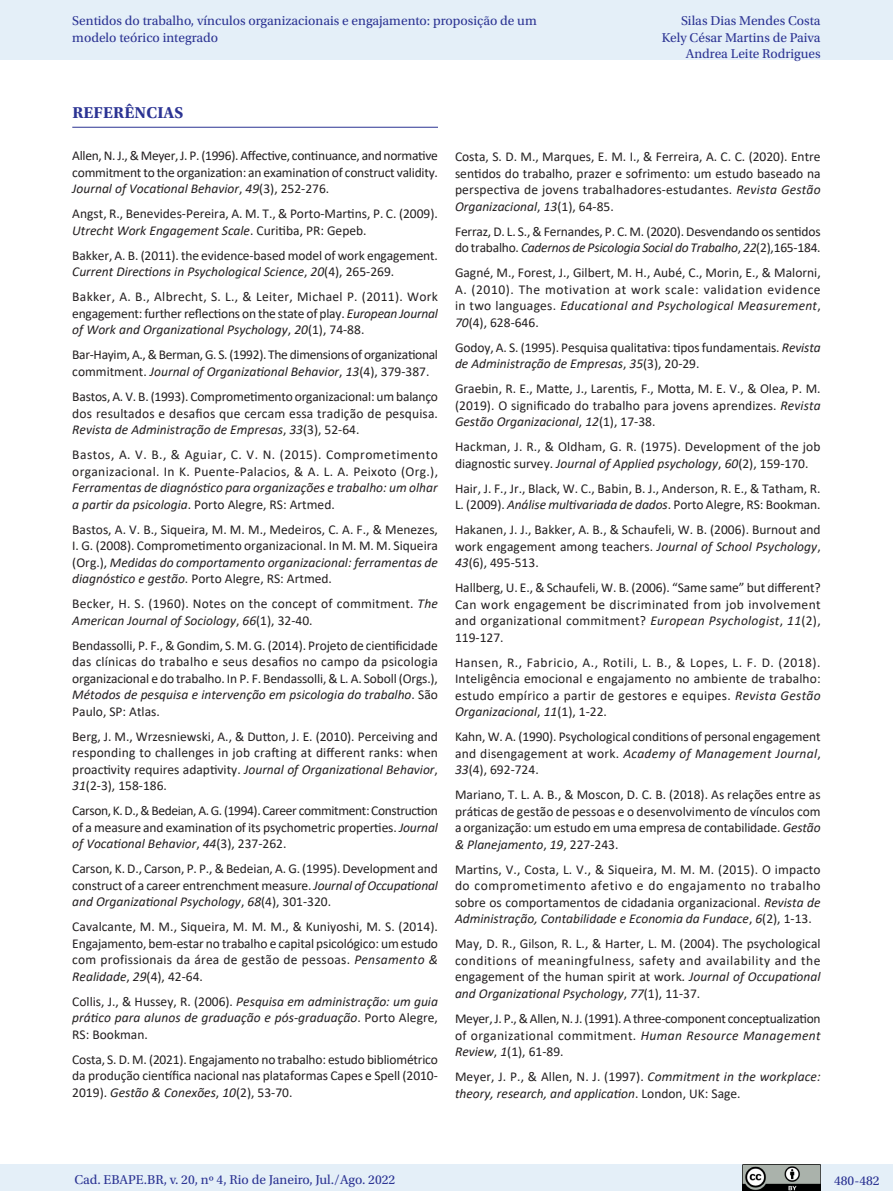
<style>
.page{position:relative;width:893px;height:1191px;background:#fff}
.page>*{position:absolute;margin:0;border:0;box-sizing:border-box;transform-origin:0 0}
._07_1_sub_1{font:700 16.5px "Utopia Std";letter-spacing:.01em;color:#2b3393}
.Referencias{font:13.5px/16.5px "Calibri";color:#231f20;text-align:justify}
.Referencias-2{font:italic 13.5px/16.5px "Calibri";color:#231f20;text-align:justify}
.t1{font:13.5px/16.5px "Utopia Std";color:#2b3393}
.Referencias-3{font:13.5px/16.5px "Calibri";letter-spacing:-.025em;color:#231f20}
.s1{font-style:italic}
.s2{font-style:normal}
</style>
<div class="page">
<div style="left:0;top:0;width:893px;height:60px;background:#e4eff8"></div>
<div style="left:0;top:1164px;width:893px;height:27px;background:#e4eff8"></div>
<img style="left:743px;top:1164px;width:78px;height:27px">
<hr style="left:72px;top:127px;width:366px;height:1px;background:#2b3393">
<p class="t1" style="left:72px;top:13px;width:466px">Sentidos do trabalho, vínculos organizacionais e engajamento: proposição de um modelo teórico integrado</p>
<p class="t1" style="left:662px;top:13px;width:160px;text-align:right">Silas Dias Mendes Costa<br>Kely César Martins de Paiva<br>Andrea Leite Rodrigues</p>
<p class="_07_1_sub_1" style="left:72px;top:103px;width:113px">REFERÊNCIAS</p>
<p class="Referencias" style="left:72px;top:147px;width:367px">Allen, N. J., &amp; Meyer, J. P. (1996). Affective, continuance, and normative commitment to the organization: an examination of construct validity.<br><span class="s1">Journal of Vocational Behavior</span>, <span class="s1">49</span>(3), 252-276.</p>
<p class="Referencias" style="left:72px;top:205px;width:367px">Angst, R., Benevides-Pereira, A. M. T., &amp; Porto-Martins, P. C. (2009).<br><span class="s1">Utrecht Work Engagement Scale</span>. Curitiba, PR: Gepeb.</p>
<p class="Referencias" style="left:72px;top:247px;width:367px">Bakker, A. B. (2011). the evidence-based model of work engagement.<br><span class="s1">Current Directions in Psychological Science</span>, <span class="s1">20</span>(4), 265-269.</p>
<p class="Referencias" style="left:72px;top:288px;width:367px">Bakker, A. B., Albrecht, S. L., &amp; Leiter, Michael P. (2011). Work engagement: further reflections on the state of play. <span class="s1">European Journal of Work and Organizational Psychology</span>, <span class="s1">20</span>(1), 74-88.</p>
<p class="Referencias-3" style="left:72px;top:346px;width:367px">Bar‐Hayim, A., &amp; Berman, G. S. (1992). The dimensions of organizational commitment. <span class="s1">Journal of Organizational Behavior</span>, <span class="s1">13</span>(4), 379-387.</p>
<p class="Referencias" style="left:72px;top:388px;width:367px">Bastos, A. V. B. (1993). Comprometimento organizacional: um balanço dos resultados e desafios que cercam essa tradição de pesquisa.<br><span class="s1">Revista de Administração de Empresas</span>, <span class="s1">33</span>(3), 52-64.</p>
<p class="Referencias" style="left:72px;top:446px;width:367px">Bastos, A. V. B., &amp; Aguiar, C. V. N. (2015). Comprometimento organizacional. In K. Puente-Palacios, &amp; A. L. A. Peixoto (Org.), <span class="s1">Ferramentas de diagnóstico para organizações e trabalho: um olhar a partir da psicologia</span>. Porto Alegre, RS: Artmed.</p>
<p class="Referencias" style="left:72px;top:520px;width:367px">Bastos, A. V. B., Siqueira, M. M. M., Medeiros, C. A. F., &amp; Menezes, I. G. (2008). Comprometimento organizacional. In M. M. M. Siqueira (Org.), <span class="s1">Medidas do comportamento organizacional: ferramentas de diagnóstico e gestão</span>. Porto Alegre, RS: Artmed.</p>
<p class="Referencias" style="left:72px;top:595px;width:367px">Becker, H. S. (1960). Notes on the concept of commitment. <span class="s1">The<br>American Journal of Sociology</span>, <span class="s1">66</span>(1), 32-40.</p>
<p class="Referencias" style="left:72px;top:636px;width:367px">Bendassolli, P. F., &amp; Gondim, S. M. G. (2014). Projeto de cientificidade das clínicas do trabalho e seus desafios no campo da psicologia organizacional e do trabalho. In P. F. Bendassolli, &amp; L. A. Soboll (Orgs.), <span class="s1">Métodos de pesquisa e intervenção em psicologia do trabalho</span>. São Paulo, SP: Atlas.</p>
<p class="Referencias" style="left:72px;top:727px;width:367px">Berg, J. M., Wrzesniewski, A., &amp; Dutton, J. E. (2010). Perceiving and responding to challenges in job crafting at different ranks: when proactivity requires adaptivity. <span class="s1">Journal of Organizational Behavior</span>, <span class="s1">31</span>(2‐3), 158-186.</p>
<p class="Referencias" style="left:72px;top:802px;width:367px">Carson, K. D., &amp; Bedeian, A. G. (1994). Career commitment: Construction of a measure and examination of its psychometric properties. <span class="s1">Journal of Vocational Behavior</span>, <span class="s1">44</span>(3), 237-262.</p>
<p class="Referencias" style="left:72px;top:860px;width:367px">Carson, K. D., Carson, P. P., &amp; Bedeian, A. G. (1995). Development and construct of a career entrenchment measure. <span class="s1">Journal of Occupational and Organizational Psychology</span>, <span class="s1">68</span>(4), 301-320.</p>
<p class="Referencias" style="left:72px;top:918px;width:367px">Cavalcante, M. M., Siqueira, M. M. M., &amp; Kuniyoshi, M. S. (2014).<br>Engajamento, bem-estar no trabalho e capital psicológico: um estudo com profissionais da área de gestão de pessoas. <span class="s1">Pensamento &amp; Realidade</span>, <span class="s1">29</span>(4), 42-64.</p>
<p class="Referencias-2" style="left:72px;top:992px;width:367px"><span class="s2">Collis, J., &amp; Hussey, R. (2006).</span> Pesquisa em administração: um guia prático para alunos de graduação e pós-graduação<span class="s2">. Porto Alegre, RS: Bookman.</span></p>
<p class="Referencias" style="left:72px;top:1050px;width:367px">Costa, S. D. M. (2021). Engajamento no trabalho: estudo bibliométrico da produção científica nacional nas plataformas Capes e Spell (2010- 2019). <span class="s1">Gestão &amp; Conexões</span>, <span class="s1">10</span>(2), 53-70.</p>
<p class="Referencias" style="left:455px;top:148px;width:367px">Costa, S. D. M., Marques, E. M. I., &amp; Ferreira, A. C. C. (2020). Entre sentidos do trabalho, prazer e sofrimento: um estudo baseado na perspectiva de jovens trabalhadores-estudantes. <span class="s1">Revista Gestão Organizacional</span>, <span class="s1">13</span>(1), 64-85.</p>
<p class="Referencias" style="left:455px;top:223px;width:367px">Ferraz, D. L. S., &amp; Fernandes, P. C. M. (2020). Desvendando os sentidos do trabalho. <span class="s1">Cadernos de Psicologia Social do Trabalho</span>, <span class="s1">22</span>(2),165-184.</p>
<p class="Referencias" style="left:455px;top:264px;width:367px">Gagné, M., Forest, J., Gilbert, M. H., Aubé, C., Morin, E., &amp; Malorni, A. (2010). The motivation at work scale: validation evidence in two languages. <span class="s1">Educational and Psychological Measurement</span>, <span class="s1">70</span>(4), 628-646.</p>
<p class="Referencias" style="left:455px;top:339px;width:367px">Godoy, A. S. (1995). Pesquisa qualitativa: tipos fundamentais. <span class="s1">Revista de Administração de Empresas</span>, <span class="s1">35</span>(3), 20-29.</p>
<p class="Referencias" style="left:455px;top:380px;width:367px">Graebin, R. E., Matte, J., Larentis, F., Motta, M. E. V., &amp; Olea, P. M. (2019). O significado do trabalho para jovens aprendizes. <span class="s1">Revista Gestão Organizacional</span>, <span class="s1">12</span>(1), 17-38.</p>
<p class="Referencias" style="left:455px;top:438px;width:367px">Hackman, J. R., &amp; Oldham, G. R. (1975). Development of the job diagnostic survey. <span class="s1">Journal of Applied psychology</span>, <span class="s1">60</span>(2), 159-170.</p>
<p class="Referencias" style="left:455px;top:480px;width:367px">Hair, J. F., Jr., Black, W. C., Babin, B. J., Anderson, R. E., &amp; Tatham, R.<br>L. (2009). <span class="s1">Análise multivariada de dados</span>. Porto Alegre, RS: Bookman.</p>
<p class="Referencias" style="left:455px;top:521px;width:367px">Hakanen, J. J., Bakker, A. B., &amp; Schaufeli, W. B. (2006). Burnout and work engagement among teachers. <span class="s1">Journal of School Psychology</span>, <span class="s1">43</span>(6), 495-513.</p>
<p class="Referencias" style="left:455px;top:579px;width:367px">Hallberg, U. E., &amp; Schaufeli, W. B. (2006). “Same same” but different?<br>Can work engagement be discriminated from job involvement and organizational commitment? <span class="s1">European Psychologist</span>, <span class="s1">11</span>(2), 119-127.</p>
<p class="Referencias" style="left:455px;top:654px;width:367px">Hansen, R., Fabricio, A., Rotili, L. B., &amp; Lopes, L. F. D. (2018).<br>Inteligência emocional e engajamento no ambiente de trabalho: estudo empírico a partir de gestores e equipes. <span class="s1">Revista Gestão Organizacional</span>, <span class="s1">11</span>(1), 1-22.</p>
<p class="Referencias" style="left:455px;top:728px;width:367px">Kahn, W. A. (1990). Psychological conditions of personal engagement and disengagement at work. <span class="s1">Academy of Management Journal</span>, <span class="s1">33</span>(4), 692-724.</p>
<p class="Referencias" style="left:455px;top:786px;width:367px">Mariano, T. L. A. B., &amp; Moscon, D. C. B. (2018). As relações entre as práticas de gestão de pessoas e o desenvolvimento de vínculos com a organização: um estudo em uma empresa de contabilidade. <span class="s1">Gestão &amp; Planejamento</span>, <span class="s1">19</span>, 227-243.</p>
<p class="Referencias" style="left:455px;top:861px;width:367px">Martins, V., Costa, L. V., &amp; Siqueira, M. M. M. (2015). O impacto do comprometimento afetivo e do engajamento no trabalho sobre os comportamentos de cidadania organizacional. <span class="s1">Revista de Administração, Contabilidade e Economia da Fundace</span>, <span class="s1">6</span>(2), 1-13.</p>
<p class="Referencias" style="left:455px;top:935px;width:367px">May, D. R., Gilson, R. L., &amp; Harter, L. M. (2004). The psychological conditions of meaningfulness, safety and availability and the engagement of the human spirit at work<span class="s1">. Journal of Occupational and Organizational Psychology</span>, <span class="s1">77</span>(1), 11-37.</p>
<p class="Referencias" style="left:455px;top:1010px;width:367px">Meyer, J. P., &amp; Allen, N. J. (1991). A three-component conceptualization of organizational commitment. <span class="s1">Human Resource Management Review</span>, <span class="s1">1</span>(1), 61-89.</p>
<p class="Referencias-2" style="left:455px;top:1067px;width:367px"><span class="s2">Meyer, J. P., &amp; Allen, N. J. (1997).</span> Commitment in the workplace: theory, research, and application<span class="s2">. London, UK: Sage.</span></p>
<p class="t1" style="left:74px;top:1171px;width:322px">Cad. EBAPE.BR, v. 20, nº 4, Rio de Janeiro, Jul./Ago. 2022</p>
<p class="t1" style="left:834px;top:1172px;width:47px">480-482</p>
</div>
